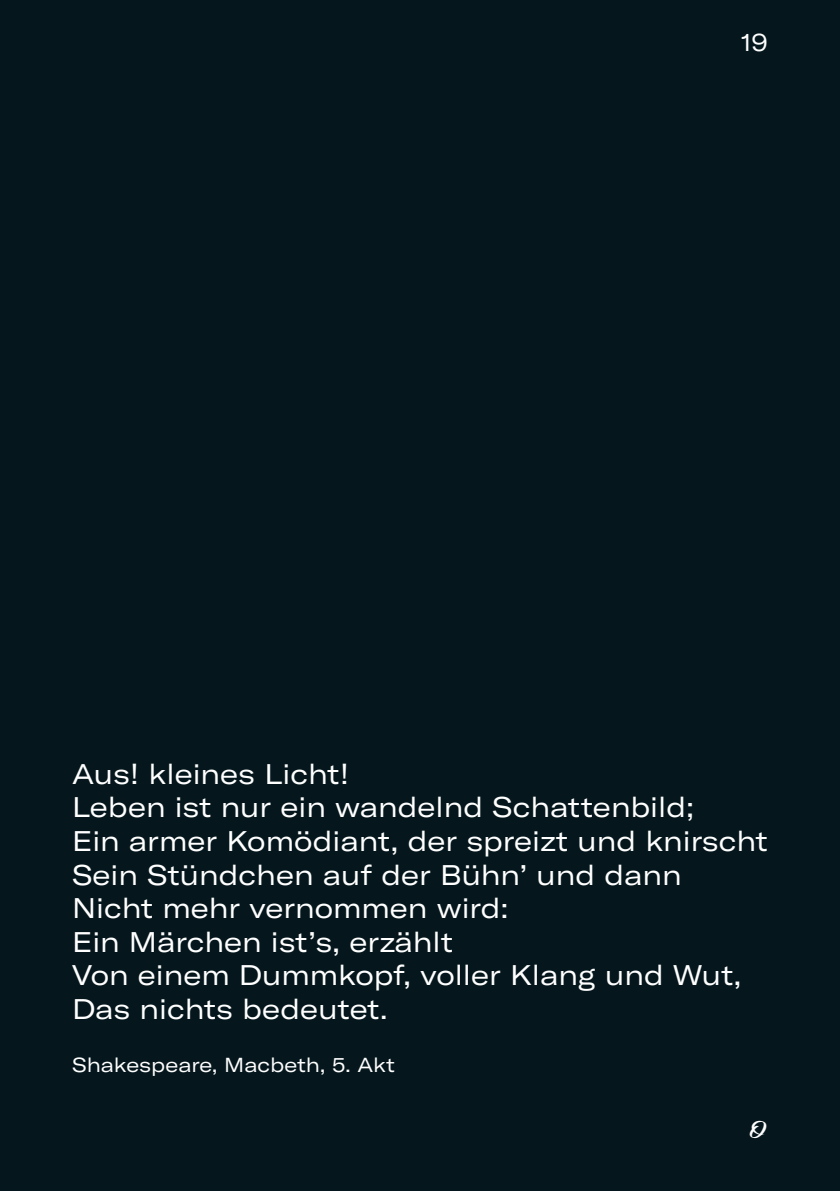
<style>
.page{position:relative;width:840px;height:1191px;background:#fff}
.page>*{position:absolute;margin:0;border:0;box-sizing:border-box;transform-origin:0 0}
.t1{font:expanded 28px/33.6px "GT America";color:#fff}
.t2{font:expanded 24px "GT America";color:#fff}
.t3{font:expanded 24px "GT America SN";color:#fff}
.t4{font:expanded 20px "GT America";color:#fff}
</style>
<div class="page">
<div style="left:0;top:0;width:839px;height:1191px;background:#05171d"></div>
<p class="t2" style="left:740px;top:28px;width:28px">19</p>
<p class="t1" style="left:72px;top:757px;width:697px">Aus! kleines Licht!<br>Leben ist nur ein wandelnd Schattenbild;<br>Ein armer Komödiant, der spreizt und knirscht<br>Sein Stündchen auf der Bühn’ und dann<br>Nicht mehr vernommen wird:<br>Ein Märchen ist’s, erzählt<br>Von einem Dummkopf, voller Klang und Wut,<br>Das nichts bedeutet.</p>
<p class="t4" style="left:72px;top:1053px;width:324px">Shakespeare, Macbeth, 5. Akt</p>
<p class="t3" style="left:748px;top:1115px;width:21px">o</p>
</div>
